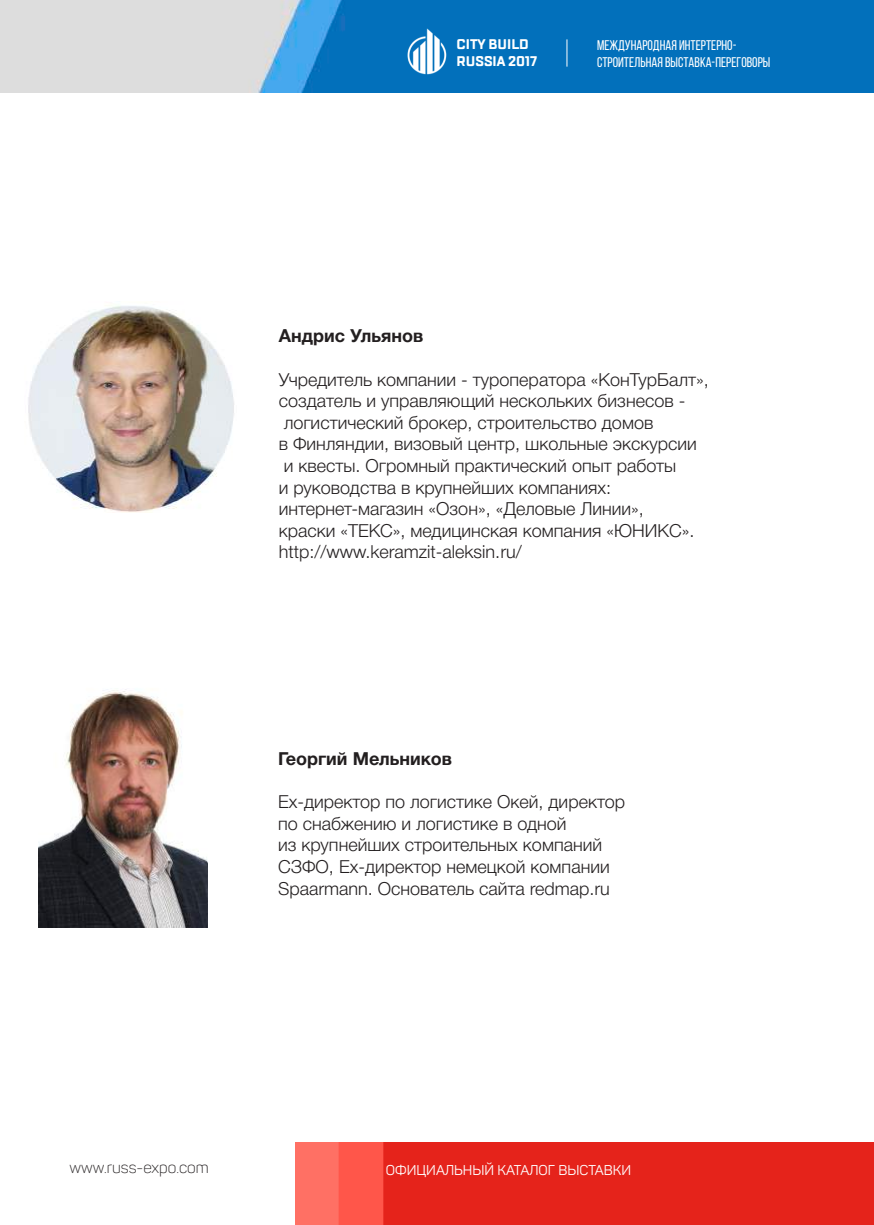
<style>
.page{position:relative;width:874px;height:1225px;background:#fff}
.page>*{position:absolute;margin:0;border:0;box-sizing:border-box;transform-origin:0 0}
.t1{font:300 18px/21.6px "Helvetica Neue Cyr";color:#231f20}
.t2{font:700 18px "Helvetica Neue Cyr";color:#231f20}
.t3{font:300 16px "Panton";color:#231f20}
.t4{font:14px/16.8px "Bebas Neue";color:#fff}
.t5{font:14px "Panton";color:#fff}
.t6{font:700 14px/16.8px "TT Lakes Condensed";color:#fff}
</style>
<div class="page">
<img style="left:0;top:0;width:873px;height:92px">
<img style="left:295px;top:1142px;width:578px;height:83px">
<svg style="left:566px;top:39px;width:1px;height:28px"></svg>
<img style="left:404px;top:26px;width:44px;height:51px">
<img style="left:28px;top:306px;width:206px;height:207px">
<img style="left:38px;top:689px;width:170px;height:238px">
<p class="t6" style="left:456px;top:36px;width:82px">CITY BUILD<br>RUSSIA 2017</p>
<p class="t4" style="left:596px;top:37px;width:175px">международная интертерно&shy;строительная выставка-переговоры</p>
<p class="t2" style="left:278px;top:326px;width:146px">Андрис Ульянов</p>
<p class="t1" style="left:278px;top:368px;width:431px">Учредитель компании - туроператора «КонТурБалт», создатель и управляющий нескольких бизнесов - логистический брокер, строительство домов<br>в Финляндии, визовый центр, школьные экскурсии и квесты. Огромный практический опыт работы<br>и руководства в крупнейших компаниях: интернет-магазин «Озон», «Деловые Линии»,<br>краски «ТЕКС», медицинская компания «ЮНИКС». http://www.keramzit-aleksin.ru/</p>
<p class="t2" style="left:278px;top:748px;width:175px">Георгий Мельников</p>
<p class="t1" style="left:278px;top:791px;width:348px">Еx-директор по логистике Окей, директор по снабжению и логистике в одной<br>из крупнейших строительных компаний СЗФО, Ex-директор немецкой компании Spaarmann. Основатель сайта redmap.ru</p>
<p class="t3" style="left:69px;top:1158px;width:141px">www.russ-expo.com</p>
<p class="t5" style="left:386px;top:1161px;width:247px">ОФИЦИАЛЬНЫЙ КАТАЛОГ ВЫСТАВКИ</p>
</div>
